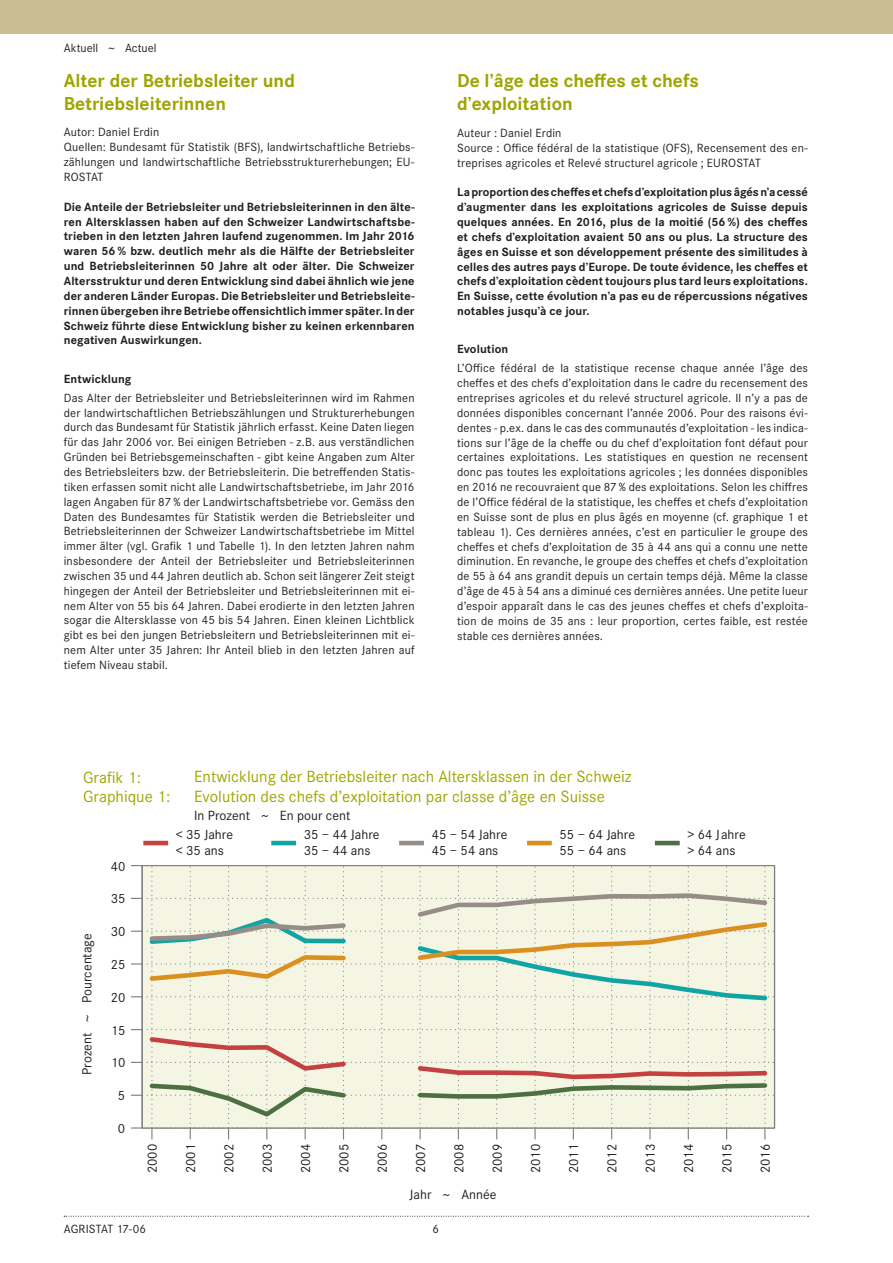
<style>
.page{position:relative;width:893px;height:1263px;background:#fff}
.page>*{position:absolute;margin:0;border:0;box-sizing:border-box;transform-origin:0 0}
._01_Kapiteltitel{font:700 19.5px/23.4px "Corporate S";color:#9ea500}
.t1{font:16.8px "Corporate S";color:#9fa600}
.t2{font:13.8px/15.9px "Corporate S";color:#1d1d1b}
._04_Lauftext_de{font:12.3px/14.9px "Corporate S";letter-spacing:.01em;color:#231f20;text-align:justify}
._04_Lauftext_franz{font:12.3px/14.9px "Corporate S";letter-spacing:.01em;color:#231f20}
._04_Lauftext_Unterti{font:700 12.3px/14.9px "Corporate S";letter-spacing:.005em;color:#231f20;text-align:justify}
._01_Fusszeile{font:12.3px "Corporate S";color:#231f20}
</style>
<div class="page">
<svg style="left:64px;top:1216px;width:744px;height:1px"></svg>
<div style="left:0;top:0;width:893px;height:34px;background:#cabc93"></div>
<hr style="left:146px;top:841px;width:20px;height:4px;background:#c34141">
<hr style="left:274px;top:841px;width:20px;height:4px;background:#10a5a4">
<hr style="left:401px;top:841px;width:21px;height:4px;background:#968c88">
<hr style="left:529px;top:841px;width:20px;height:4px;background:#da8f20">
<hr style="left:657px;top:841px;width:20px;height:4px;background:#4c7041">
<svg style="left:131px;top:865px;width:643px;height:274px;background:#ebead8"></svg>
<div style="left:142px;top:865px;width:633px;height:263px;border:1px solid #7f7f7f"></div>
<p class="_04_Lauftext_de" style="left:64px;top:40px;width:94px">Aktuell ~ Actuel</p>
<p class="_01_Kapiteltitel" style="left:64px;top:69px;width:233px">Alter der Betriebsleiter und</p>
<p class="_01_Kapiteltitel" style="left:64px;top:93px;width:164px">Betriebsleiterinnen</p>
<p class="_04_Lauftext_de" style="left:64px;top:125px;width:97px">Autor: Daniel Erdin</p>
<p class="_04_Lauftext_de" style="left:64px;top:140px;width:352px">Quellen: Bundesamt für Statistik (BFS), landwirtschaftliche Betriebs&shy;zählungen und landwirtschaftliche Betriebsstrukturerhebungen; EU-ROSTAT</p>
<p class="_04_Lauftext_Unterti" style="left:64px;top:200px;width:352px">Die Anteile der Betriebsleiter und Betriebsleiterinnen in den älte&shy;ren Altersklassen haben auf den Schweizer Landwirtschaftsbe&shy;trieben in den letzten Jahren laufend zugenommen. Im Jahr 2016 waren 56 % bzw. deutlich mehr als die Hälfte der Betriebsleiter und Betriebsleiterinnen 50 Jahre alt oder älter. Die Schweizer Altersstruktur und deren Entwicklung sind dabei ähnlich wie jene der anderen Länder Europas. Die Betriebsleiter und Betriebsleite&shy;rinnen übergeben ihre Betriebe offensichtlich immer später. In der Schweiz führte diese Entwicklung bisher zu keinen erkennbaren negativen Auswirkungen.</p>
<p class="_04_Lauftext_Unterti" style="left:64px;top:371px;width:69px">Entwicklung</p>
<p class="_04_Lauftext_de" style="left:64px;top:390px;width:352px">Das Alter der Betriebsleiter und Betriebsleiterinnen wird im Rahmen der landwirtschaftlichen Betriebszählungen und Strukturerhebungen durch das Bundesamt für Statistik jährlich erfasst. Keine Daten liegen für das Jahr 2006 vor. Bei einigen Betrieben - z.B. aus verständlichen Gründen bei Betriebsgemeinschaften - gibt keine Angaben zum Alter des Betriebsleiters bzw. der Betriebsleiterin. Die betreffenden Statis&shy;tiken erfassen somit nicht alle Landwirtschaftsbetriebe, im Jahr 2016 lagen Angaben für 87 % der Landwirtschaftsbetriebe vor. Gemäss den Daten des Bundesamtes für Statistik werden die Betriebsleiter und Betriebsleiterinnen der Schweizer Landwirtschaftsbetriebe im Mittel immer älter (vgl. Grafik 1 und Tabelle 1). In den letzten Jahren nahm insbesondere der Anteil der Betriebsleiter und Betriebsleiterinnen zwischen 35 und 44 Jahren deutlich ab. Schon seit längerer Zeit steigt hingegen der Anteil der Betriebsleiter und Betriebsleiterinnen mit ei&shy;nem Alter von 55 bis 64 Jahren. Dabei erodierte in den letzten Jahren sogar die Altersklasse von 45 bis 54 Jahren. Einen kleinen Lichtblick gibt es bei den jungen Betriebsleitern und Betriebsleiterinnen mit ei&shy;nem Alter unter 35 Jahren: Ihr Anteil blieb in den letzten Jahren auf tiefem Niveau stabil.</p>
<p class="_01_Kapiteltitel" style="left:457px;top:69px;width:243px">De l’âge des cheffes et chefs d’exploitation</p>
<p class="_04_Lauftext_franz" style="left:457px;top:125px;width:106px">Auteur : Daniel Erdin</p>
<p class="_04_Lauftext_franz" style="left:457px;top:140px;width:352px">Source : Office fédéral de la statistique (OFS), Recensement des en&shy;treprises agricoles et Relevé structurel agricole ; EUROSTAT</p>
<p class="_04_Lauftext_Unterti" style="left:457px;top:185px;width:352px">La proportion des cheffes et chefs d’exploitation plus âgés n’a cessé d’augmenter dans les exploitations agricoles de Suisse depuis quelques années. En 2016, plus de la moitié (56 %) des cheffes et chefs d’exploitation avaient 50 ans ou plus. La structure des âges en Suisse et son développement présente des similitudes à celles des autres pays d’Europe. De toute évidence, les cheffes et chefs d’exploitation cèdent toujours plus tard leurs exploitations.<br>En Suisse, cette évolution n’a pas eu de répercussions négatives notables jusqu’à ce jour.</p>
<p class="_04_Lauftext_Unterti" style="left:457px;top:342px;width:53px">Evolution</p>
<p class="_04_Lauftext_franz" style="left:457px;top:361px;width:352px;text-align:justify">L’Office fédéral de la statistique recense chaque année l’âge des cheffes et des chefs d’exploitation dans le cadre du recensement des entreprises agricoles et du relevé structurel agricole. Il n’y a pas de données disponibles concernant l’année 2006. Pour des raisons évi&shy;dentes - p.ex. dans le cas des communautés d’exploitation - les indica&shy;tions sur l’âge de la cheffe ou du chef d’exploitation font défaut pour certaines exploitations. Les statistiques en question ne recensent donc pas toutes les exploitations agricoles ; les données disponibles en 2016 ne recouvraient que 87 % des exploitations. Selon les chiffres de l’Office fédéral de la statistique, les cheffes et chefs d’exploitation en Suisse sont de plus en plus âgés en moyenne (cf. graphique 1 et tableau 1). Ces dernières années, c’est en particulier le groupe des cheffes et chefs d’exploitation de 35 à 44 ans qui a connu une nette diminution. En revanche, le groupe des cheffes et chefs d’exploitation de 55 à 64 ans grandit depuis un certain temps déjà. Même la classe d’âge de 45 à 54 ans a diminué ces dernières années. Une petite lueur d’espoir apparaît dans le cas des jeunes cheffes et chefs d’exploita&shy;tion de moins de 35 ans : leur proportion, certes faible, est restée stable ces dernières années.</p>
<p class="t1" style="left:83px;top:768px;width:60px">Grafik 1:</p>
<p class="t1" style="left:194px;top:766px;width:439px">Entwicklung der Betriebsleiter nach Altersklassen in der Schweiz</p>
<p class="t1" style="left:83px;top:787px;width:89px">Graphique 1:</p>
<p class="t1" style="left:194px;top:787px;width:412px">Evolution des chefs d’exploitation par classe d’âge en Suisse</p>
<p class="t2" style="left:176px;top:806px;width:176px;line-height:19.2px;text-indent:18px">In Prozent ~ En pour cent &lt; 35 Jahre</p>
<p class="t2" style="left:176px;top:843px;width:50px">&lt; 35 ans</p>
<p class="t2" style="left:304px;top:827px;width:77px">35 − 44 Jahre<br>35 − 44 ans</p>
<p class="t2" style="left:432px;top:827px;width:77px">45 − 54 Jahre<br>45 − 54 ans</p>
<p class="t2" style="left:560px;top:827px;width:77px">55 − 64 Jahre<br>55 − 64 ans</p>
<p class="t2" style="left:687px;top:827px;width:60px">&gt; 64 Jahre &gt; 64 ans</p>
<p class="t2" style="left:111px;top:858px;width:16px">40</p>
<p class="t2" style="left:79px;top:1075px;width:143px;rotate:-90deg">Prozent ~ Pourcentage</p>
<p class="t2" style="left:111px;top:891px;width:16px">35</p>
<p class="t2" style="left:111px;top:924px;width:16px">30</p>
<p class="t2" style="left:111px;top:956px;width:16px">25</p>
<p class="t2" style="left:111px;top:989px;width:16px">20</p>
<p class="t2" style="left:111px;top:1022px;width:16px">15</p>
<p class="t2" style="left:111px;top:1055px;width:16px">10</p>
<p class="t2" style="left:118px;top:1088px;width:9px">5</p>
<p class="t2" style="left:118px;top:1120px;width:9px">0</p>
<p class="t2" style="left:144px;top:1173px;width:31px;rotate:-90deg">2000</p>
<p class="t2" style="left:183px;top:1173px;width:31px;rotate:-90deg">2001</p>
<p class="t2" style="left:221px;top:1173px;width:31px;rotate:-90deg">2002</p>
<p class="t2" style="left:259px;top:1173px;width:31px;rotate:-90deg">2003</p>
<p class="t2" style="left:298px;top:1173px;width:31px;rotate:-90deg">2004</p>
<p class="t2" style="left:336px;top:1173px;width:31px;rotate:-90deg">2005</p>
<p class="t2" style="left:374px;top:1173px;width:31px;rotate:-90deg">2006</p>
<p class="t2" style="left:413px;top:1173px;width:31px;rotate:-90deg">2007</p>
<p class="t2" style="left:451px;top:1173px;width:31px;rotate:-90deg">2008</p>
<p class="t2" style="left:489px;top:1173px;width:31px;rotate:-90deg">2009</p>
<p class="t2" style="left:528px;top:1173px;width:31px;rotate:-90deg">2010</p>
<p class="t2" style="left:566px;top:1173px;width:31px;rotate:-90deg">2011</p>
<p class="t2" style="left:604px;top:1173px;width:31px;rotate:-90deg">2012</p>
<p class="t2" style="left:642px;top:1173px;width:31px;rotate:-90deg">2013</p>
<p class="t2" style="left:681px;top:1173px;width:31px;rotate:-90deg">2014</p>
<p class="t2" style="left:719px;top:1173px;width:31px;rotate:-90deg">2015</p>
<p class="t2" style="left:757px;top:1173px;width:31px;rotate:-90deg">2016</p>
<p class="t2" style="left:410px;top:1186px;width:88px">Jahr ~ Année</p>
<p class="_04_Lauftext_de" style="left:64px;top:1222px;width:84px">AGRISTAT 17-06</p>
<p class="_01_Fusszeile" style="left:433px;top:1222px;width:8px">6</p>
</div>
